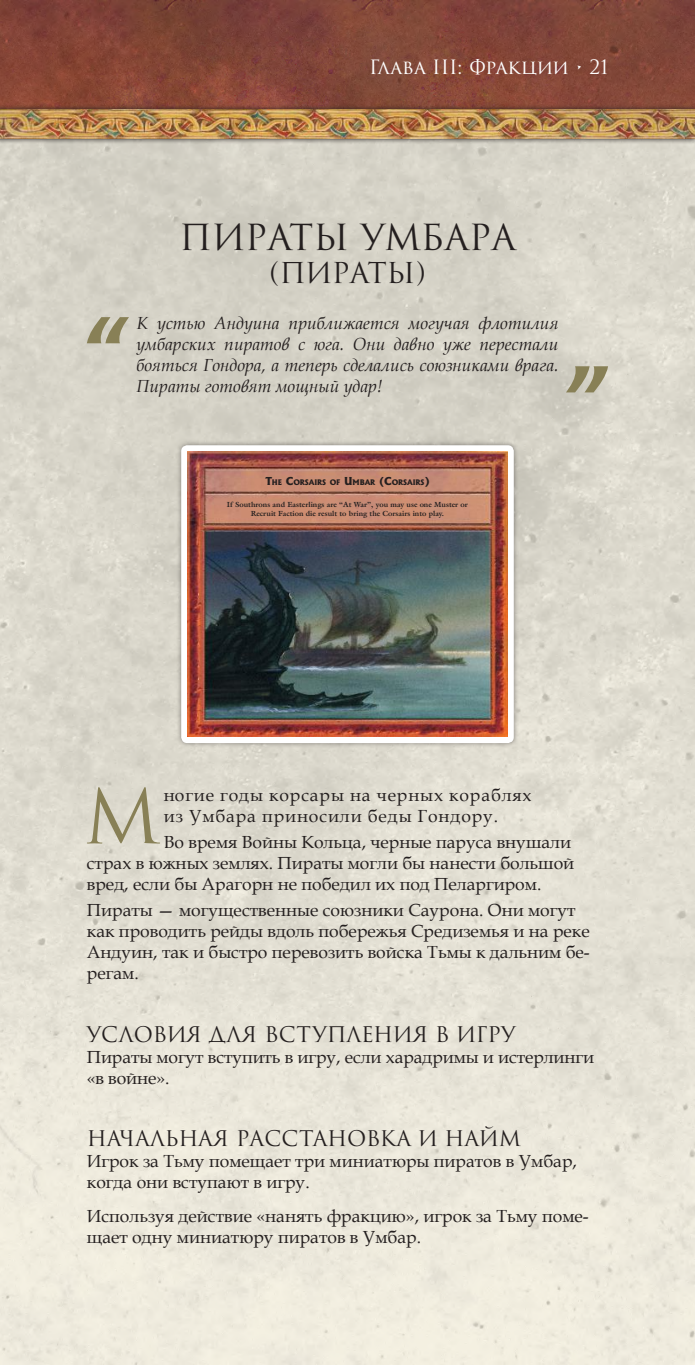
<style>
.page{position:relative;width:695px;height:1365px;background:#fff}
.page>*{position:absolute;margin:0;border:0;box-sizing:border-box;transform-origin:0 0}
.t1{font:73.33px "Trajan Pro 3";color:#888056}
.t2{font:35px "Trajan Pro 3";letter-spacing:-.005em;color:#241f1f}
.t3{font:28px "Trajan Pro 3";color:#241f1f}
.t4{font:21px "Trajan Pro 3";color:#241f1f}
.t5{font:19.25px "Trajan Pro 3";color:#fff}
.t6{font:17.5px/21px "Book Antiqua";color:#241f1f}
.t7{font:italic 17.5px/21px "Book Antiqua";color:#241f1f;text-align:justify}
.t8{font:17.5px/21px "Book Antiqua";letter-spacing:.05em;color:#241f1f}
.t9{font:700 7.35px/8.9px "Galliard Std";color:#241f1f;text-align:center}
.t10{font:800 7.35px "Albertus";letter-spacing:-.015em;color:#241f1f}
.s1{font-size:10.5px}
</style>
<div class="page">
<img style="left:0;top:0;width:694px;height:1364px">
<svg style="left:0;top:104px;width:694px;height:40px;background:#967868"></svg>
<img style="left:0;top:110px;width:694px;height:29px">
<div style="left:176px;top:440px;width:343px;height:308px;background:#241f1f;opacity:.5"></div>
<div style="left:181px;top:445px;width:332px;height:298px;background:#fff;border-radius:6px"></div>
<img style="left:187px;top:451px;width:320px;height:285px">
<svg style="left:87px;top:317px;width:42px;height:26px"></svg>
<svg style="left:566px;top:366px;width:42px;height:26px"></svg>
<p class="t5" style="left:369px;top:54px;width:240px">Глава III: Фракции • 21</p>
<h2 class="t2" style="left:179px;top:213px;width:338px">ПИРАТЫ УМБАРА</h2>
<h3 class="t3" style="left:269px;top:254px;width:158px">(ПИРАТЫ)</h3>
<p class="t7" style="left:136px;top:312px;width:423px">К устью Андуина приближается могучая флотилия умбарских пиратов с юга. Они давно уже перестали бояться Гондора, а теперь сделались союзниками врага.<br>Пираты готовят мощный удар!</p>
<p class="t10" style="left:265px;top:477px;width:166px"><span class="s1">T</span>HE <span class="s1">C</span>ORSAIRS OF <span class="s1">U</span>MBAR <span class="s1">(C</span>ORSAIRS<span class="s1">)</span></p>
<p class="t9" style="left:227px;top:500px;width:242px">If Southrons and Easterlings are “At War”, you may use one Muster or<br>Recruit Faction die result to bring the Corsairs into play.</p>
<h1 class="t1" style="left:83px;top:766px;width:78px">М</h1>
<p class="t8" style="left:164px;top:784px;width:369px">ногие годы корсары на черных кораблях из Умбара приносили беды Гондору.</p>
<p class="t6" style="left:87px;top:831px;width:489px;text-indent:77px">Во время Войны Кольца, черные паруса внушали страх в южных землях. Пираты могли бы нанести большой вред, если бы Арагорн не победил их под Пеларгиром.</p>
<p class="t6" style="left:87px;top:899px;width:504px">Пираты — могущественные союзники Саурона. Они могут как проводить рейды вдоль побережья Средиземья и на реке Андуин, так и быстро перевозить войска Тьмы к дальним бе&shy;регам.</p>
<p class="t4" style="left:87px;top:1019px;width:430px">УСЛОВИЯ ДЛЯ ВСТУПЛЕНИЯ В ИГРУ</p>
<p class="t6" style="left:87px;top:1045px;width:508px">Пираты могут вступить в игру, если харадримы и истерлинги «в войне».</p>
<p class="t4" style="left:87px;top:1124px;width:435px">НАЧАЛЬНАЯ РАССТАНОВКА И НАЙМ</p>
<p class="t6" style="left:87px;top:1150px;width:491px">Игрок за Тьму помещает три миниатюры пиратов в Умбар, когда они вступают в игру.</p>
<p class="t6" style="left:87px;top:1204px;width:503px">Используя действие «нанять фракцию», игрок за Тьму поме&shy;щает одну миниатюру пиратов в Умбар.</p>
</div>
